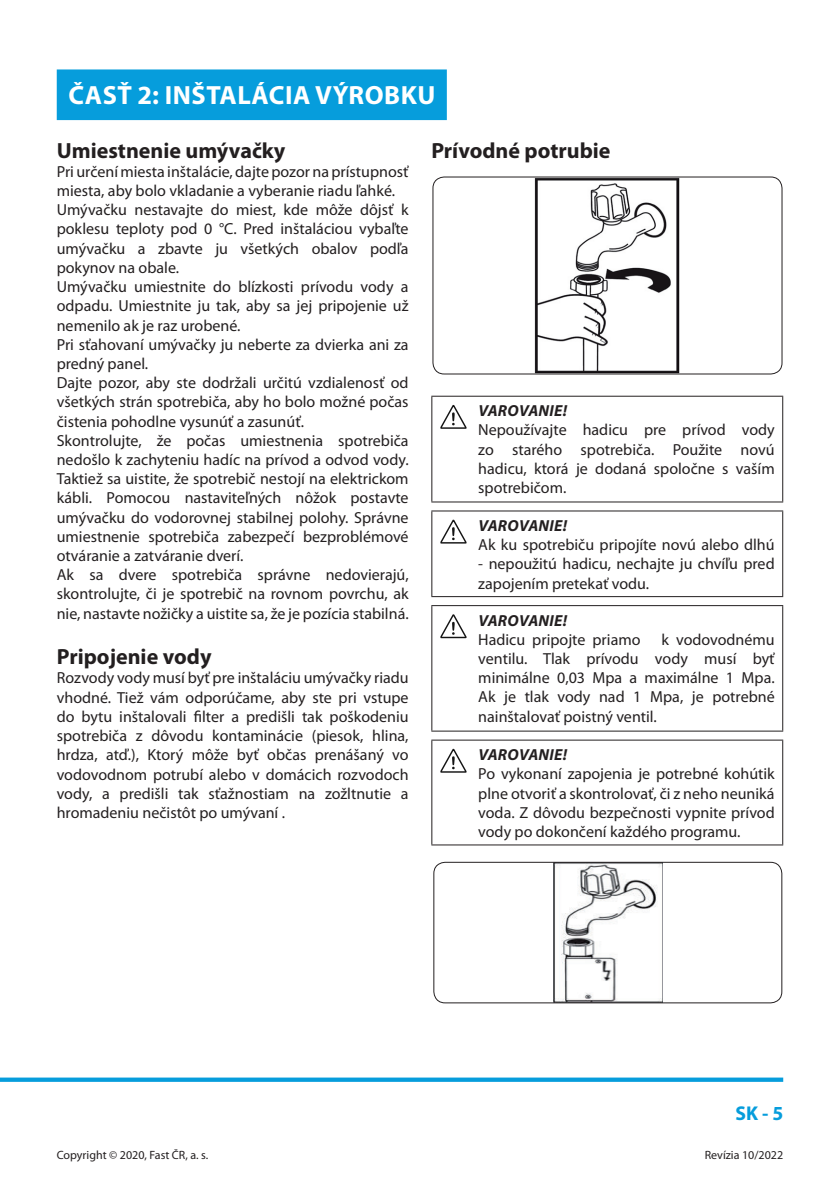
<style>
.page{position:relative;width:840px;height:1191px;background:#fff}
.page>*{position:absolute;margin:0;border:0;box-sizing:border-box;transform-origin:0 0}
.Nadpis_13_2{font:700 26.4px "Myriad Pro";letter-spacing:.02em;color:#fff}
.Podnadpis_11{font:700 22px "Myriad Pro";color:#231f20}
.t1{font:700 20px "Myriad Pro";color:#069ddc}
.Základný_8{font:16px/19.2px "Myriad Pro";color:#231f20;text-align:justify}
.Základný_8-2{font:italic 700 16px "Myriad Pro";letter-spacing:.02em;color:#231f20}
.t2{font:12px "Myriad Pro";color:#231f20}
</style>
<div class="page">
<svg style="left:1px;top:1077px;width:781px;height:4px;background:#29aae0"></svg>
<img style="left:534px;top:178px;width:146px;height:194px">
<div style="left:432px;top:176px;width:350px;height:198px;border:1px solid #231f20;border-radius:11px"></div>
<hr style="left:431px;top:396px;width:351px;height:1px;background:#231f20">
<hr style="left:431px;top:397px;width:1px;height:104px;background:#231f20">
<hr style="left:781px;top:397px;width:1px;height:104px;background:#231f20">
<hr style="left:431px;top:501px;width:351px;height:1px;background:#231f20">
<svg style="left:440px;top:405px;width:25px;height:24px"></svg>
<hr style="left:431px;top:510px;width:351px;height:1px;background:#231f20">
<hr style="left:431px;top:511px;width:1px;height:85px;background:#231f20">
<hr style="left:781px;top:511px;width:1px;height:85px;background:#231f20">
<hr style="left:431px;top:596px;width:351px;height:1px;background:#231f20">
<svg style="left:440px;top:520px;width:25px;height:24px"></svg>
<hr style="left:431px;top:605px;width:351px;height:1px;background:#231f20">
<hr style="left:431px;top:606px;width:1px;height:124px;background:#231f20">
<hr style="left:781px;top:606px;width:1px;height:124px;background:#231f20">
<hr style="left:431px;top:730px;width:351px;height:1px;background:#231f20">
<svg style="left:440px;top:614px;width:25px;height:24px"></svg>
<hr style="left:431px;top:739px;width:351px;height:1px;background:#231f20">
<hr style="left:431px;top:740px;width:1px;height:104px;background:#231f20">
<hr style="left:781px;top:740px;width:1px;height:104px;background:#231f20">
<hr style="left:431px;top:844px;width:351px;height:1px;background:#231f20">
<svg style="left:440px;top:749px;width:25px;height:24px"></svg>
<img style="left:553px;top:863px;width:108px;height:138px">
<div style="left:433px;top:861px;width:348px;height:142px;border:1px solid #231f20;border-radius:11px"></div>
<div style="left:57px;top:69px;width:389px;height:51px;background:#069ddc"></div>
<p class="Nadpis_13_2" style="left:68px;top:77px;width:368px">ČASŤ 2: INŠTALÁCIA VÝROBKU</p>
<p class="Podnadpis_11" style="left:57px;top:136px;width:230px">Umiestnenie umývačky</p>
<p class="Základný_8" style="left:57px;top:162px;width:353px">Pri určení miesta inštalácie, dajte pozor na prístupnosť miesta, aby bolo vkladanie a vyberanie riadu ľahké.</p>
<p class="Základný_8" style="left:57px;top:200px;width:353px">Umývačku nestavajte do miest, kde môže dôjsť k poklesu teploty pod 0 °C. Pred inštaláciou vybaľte umývačku a zbavte ju všetkých obalov podľa pokynov na obale.</p>
<p class="Základný_8" style="left:57px;top:277px;width:353px">Umývačku umiestnite do blízkosti prívodu vody a odpadu. Umiestnite ju tak, aby sa jej pripojenie už nemenilo ak je raz urobené.</p>
<p class="Základný_8" style="left:57px;top:334px;width:353px">Pri sťahovaní umývačky ju neberte za dvierka ani za predný panel.</p>
<p class="Základný_8" style="left:57px;top:373px;width:353px">Dajte pozor, aby ste dodržali určitú vzdialenosť od všetkých strán spotrebiča, aby ho bolo možné počas čistenia pohodlne vysunúť a zasunúť.</p>
<p class="Základný_8" style="left:57px;top:430px;width:353px">Skontrolujte, že počas umiestnenia spotrebiča nedošlo k zachyteniu hadíc na prívod a odvod vody.<br>Taktiež sa uistite, že spotrebič nestojí na elektrickom kábli. Pomocou nastaviteľných nôžok postavte umývačku do vodorovnej stabilnej polohy. Správne umiestnenie spotrebiča zabezpečí bezproblémové otváranie a zatváranie dverí.</p>
<p class="Základný_8" style="left:57px;top:565px;width:353px">Ak sa dvere spotrebiča správne nedovierajú, skontrolujte, či je spotrebič na rovnom povrchu, ak nie, nastavte nožičky a uistite sa, že je pozícia stabilná.</p>
<p class="Podnadpis_11" style="left:57px;top:642px;width:156px">Pripojenie vody</p>
<p class="Základný_8" style="left:57px;top:668px;width:353px">Rozvody vody musí byť pre inštaláciu umývačky riadu vhodné. Tiež vám odporúčame, aby ste pri vstupe do bytu inštalovali filter a predišli tak poškodeniu spotrebiča z dôvodu kontaminácie (piesok, hlina, hrdza, atď.), Ktorý môže byť občas prenášaný vo vodovodnom potrubí alebo v domácich rozvodoch vody, a predišli tak sťažnostiam na zožltnutie a hromadeniu nečistôt po umývaní .</p>
<p class="Podnadpis_11" style="left:431px;top:136px;width:181px">Prívodné potrubie</p>
<p class="Základný_8-2" style="left:478px;top:400px;width:90px">VAROVANIE!</p>
<p class="Základný_8" style="left:478px;top:420px;width:298px">Nepoužívajte hadicu pre prívod vody zo starého spotrebiča. Použite novú hadicu, ktorá je dodaná spoločne s vaším spotrebičom.</p>
<p class="Základný_8-2" style="left:478px;top:515px;width:90px">VAROVANIE!</p>
<p class="Základný_8" style="left:478px;top:535px;width:298px">Ak ku spotrebiču pripojíte novú alebo dlhú</p>
<p class="Základný_8" style="left:478px;top:554px;width:298px">- nepoužitú hadicu, nechajte ju chvíľu pred zapojením pretekať vodu.</p>
<p class="Základný_8-2" style="left:478px;top:610px;width:90px">VAROVANIE!</p>
<p class="Základný_8" style="left:478px;top:629px;width:164px">Hadicu pripojte priamo</p>
<p class="Základný_8" style="left:478px;top:629px;width:298px;text-indent:183px">k vodovodnému ventilu. Tlak prívodu vody musí byť minimálne 0,03 Mpa a maximálne 1 Mpa.<br>Ak je tlak vody nad 1 Mpa, je potrebné nainštalovať poistný ventil.</p>
<p class="Základný_8-2" style="left:478px;top:744px;width:90px">VAROVANIE!</p>
<p class="Základný_8" style="left:478px;top:764px;width:298px">Po vykonaní zapojenia je potrebné kohútik plne otvoriť a skontrolovať, či z neho neuniká voda. Z dôvodu bezpečnosti vypnite prívod vody po dokončení každého programu.</p>
<p class="t1" style="left:735px;top:1099px;width:49px">SK - 5</p>
<p class="t2" style="left:57px;top:1147px;width:153px">Copyright © 2020, Fast ČR, a. s.</p>
<p class="t2" style="left:704px;top:1147px;width:80px">Revízia 10/2022</p>
</div>
